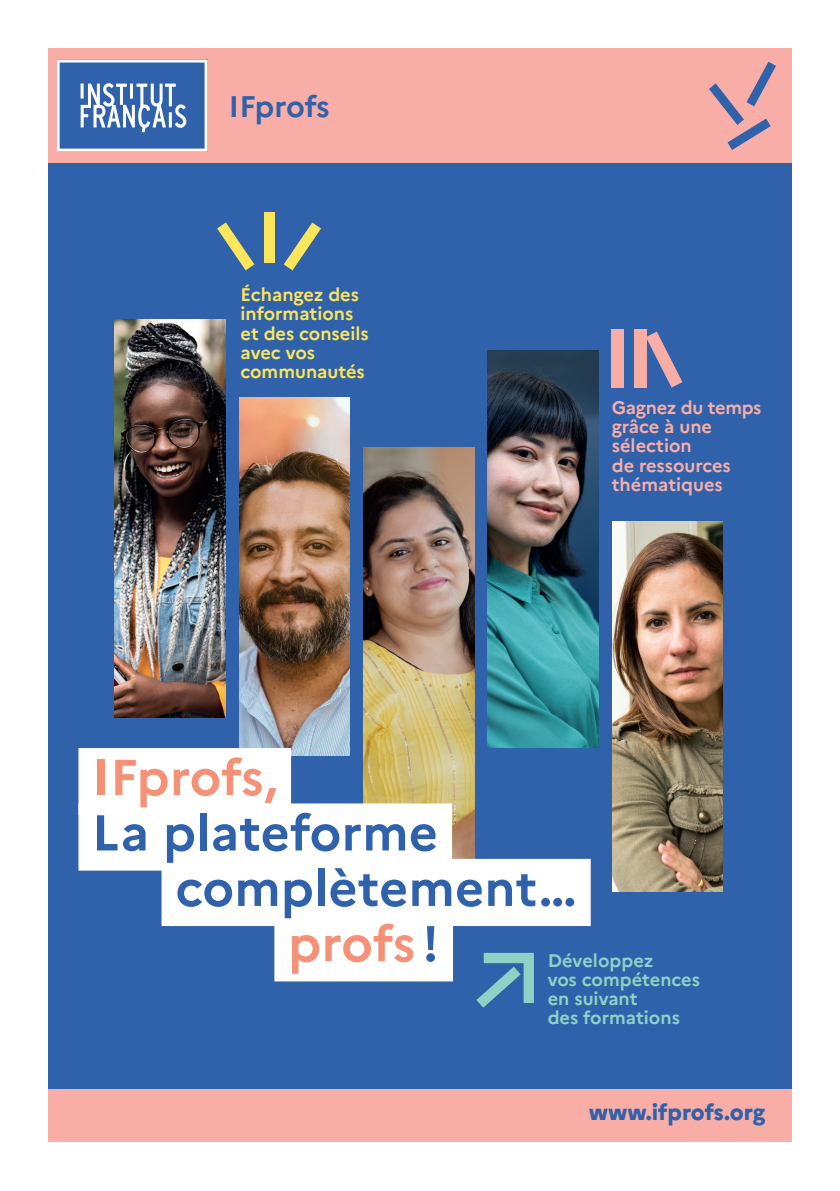
<style>
.page{position:relative;width:840px;height:1191px;background:#fff}
.page>*{position:absolute;margin:0;border:0;box-sizing:border-box;transform-origin:0 0}
.t1{font:700 50.2px "Marianne";letter-spacing:.005em;color:#3061ab}
.t2{font:700 50.2px "Marianne";letter-spacing:-.01em;color:#f59176}
.t3{font:700 29.8px "Marianne";letter-spacing:-.015em;color:#3061ab}
.t4{font:800 22.4px "Marianne";color:#3061ab}
.t5{font:700 18.2px/19.2px "Marianne";color:#fbe55b}
.t6{font:700 18.2px/19.2px "Marianne";color:#f8aea7}
.t7{font:700 18.2px/19.2px "Marianne";color:#8fd1c4}
.s1{color:#3061ab}
</style>
<div class="page">
<div style="left:48px;top:49px;width:743px;height:1093px;background:#f8aea7"></div>
<div style="left:48px;top:163px;width:743px;height:925px;background:#3061ab"></div>
<img style="left:612px;top:521px;width:110px;height:370px">
<img style="left:363px;top:447px;width:111px;height:412px">
<img style="left:239px;top:397px;width:110px;height:358px">
<img style="left:115px;top:319px;width:110px;height:398px">
<div style="left:263px;top:212px;width:11px;height:51px;background:#fbe55b"></div>
<svg style="left:217px;top:222px;width:37px;height:48px"></svg>
<svg style="left:283px;top:222px;width:38px;height:48px"></svg>
<div style="left:611px;top:329px;width:12px;height:59px;background:#f8aea7"></div>
<div style="left:633px;top:329px;width:13px;height:59px;background:#f8aea7"></div>
<svg style="left:646px;top:331px;width:36px;height:56px"></svg>
<img style="left:487px;top:350px;width:111px;height:398px">
<svg style="left:709px;top:62px;width:66px;height:88px"></svg>
<svg style="left:476px;top:953px;width:57px;height:54px"></svg>
<div style="left:78px;top:748px;width:213px;height:67px;background:#fff"></div>
<div style="left:78px;top:803px;width:374px;height:67px;background:#fff"></div>
<div style="left:161px;top:859px;width:429px;height:67px;background:#fff"></div>
<div style="left:274px;top:914px;width:179px;height:67px;background:#fff"></div>
<img style="left:57px;top:60px;width:151px;height:91px">
<h2 class="t3" style="left:229px;top:83px;width:102px">IFprofs</h2>
<p class="t5" style="left:240px;top:284px;width:130px">Échangez des informations et des conseils avec vos communautés</p>
<p class="t6" style="left:611px;top:396px;width:151px">Gagnez du temps grâce à une sélection<br>de ressources thématiques</p>
<h1 class="t2" style="left:92px;top:738px;width:186px">IFprofs,</h1>
<h1 class="t1" style="left:92px;top:794px;width:347px">La plateforme</h1>
<h1 class="t1" style="left:175px;top:849px;width:402px">complètement…</h1>
<h1 class="t2" style="left:288px;top:904px;width:152px">profs <span class="s1">!</span></h1>
<p class="t7" style="left:547px;top:949px;width:154px">Développez<br>vos compétences en suivant<br>des formations</p>
<p class="t4" style="left:588px;top:1095px;width:178px">www.ifprofs.org</p>
</div>
